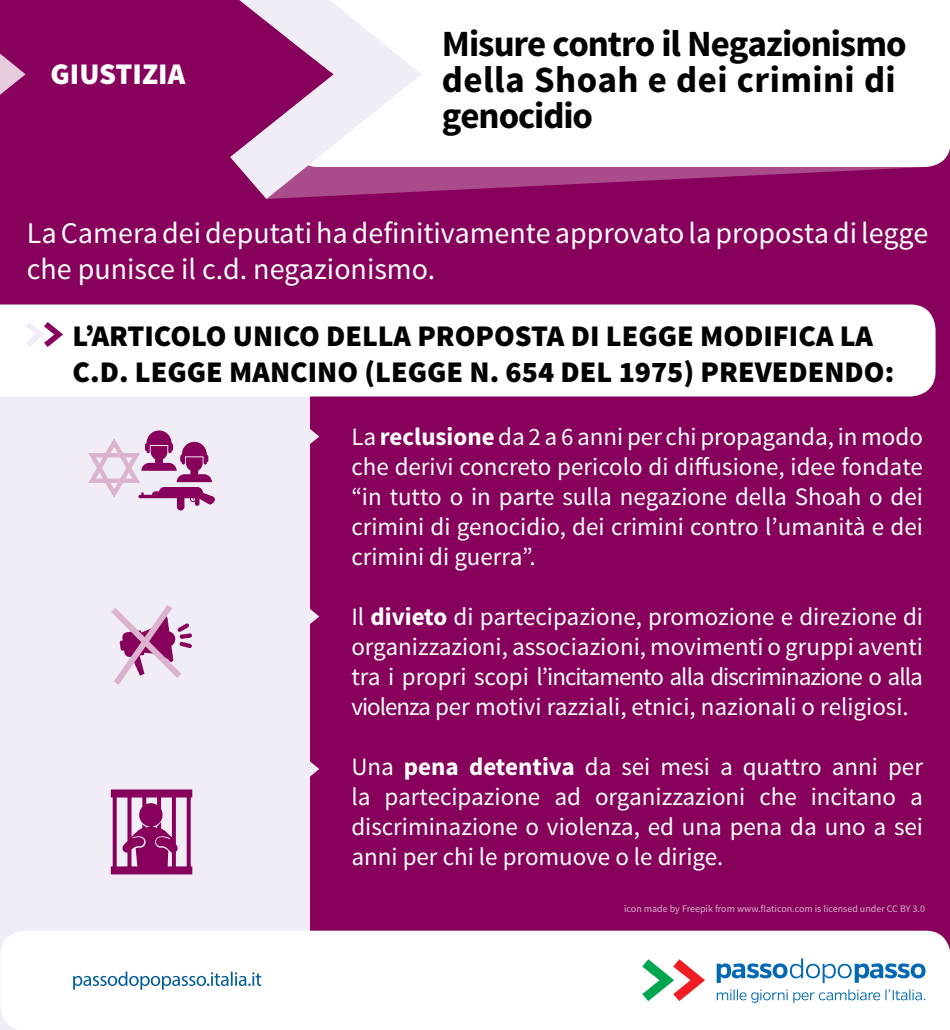
<style>
.page{position:relative;width:950px;height:1030px;background:#fff}
.page>*{position:absolute;margin:0;border:0;box-sizing:border-box;transform-origin:0 0}
.t1{font:700 37px "Source Sans Pro";letter-spacing:-.025em;color:#000}
.t2{font:700 37px "Source Sans Pro";letter-spacing:.01em;color:#000}
.t3{font:900 30px/36px "Source Sans Pro";color:#000}
.t4{font:30px/36px "Source Sans Pro";color:#fff}
.t5{font:900 30px "Source Sans Pro";color:#fff}
.t6{font:25px/30px "Source Sans Pro";color:#fff;text-align:justify}
.t7{font:10px "Source Sans Pro";color:#dbb3ce}
.s1{font-weight:700}
</style>
<div class="page">
<div style="left:0;top:167px;width:950px;height:764px;background:#87005b"></div>
<div style="left:0;top:350px;width:310px;height:680px;background:#f1edf7"></div>
<svg style="left:0;top:304px;width:936px;height:92px"></svg>
<svg style="left:26px;top:322px;width:37px;height:25px"></svg>
<svg style="left:310px;top:759px;width:9px;height:20px"></svg>
<svg style="left:310px;top:606px;width:9px;height:20px"></svg>
<svg style="left:310px;top:426px;width:9px;height:20px"></svg>
<div style="left:0;top:0;width:950px;height:167px;background:#87005b"></div>
<svg style="left:422px;top:167px;width:528px;height:32px;background:#931b6c"></svg>
<div style="left:422px;top:0;width:528px;height:167px;background:#fff"></div>
<div style="left:918px;top:0;width:32px;height:32px;background:#fff"></div>
<svg style="left:0;top:53px;width:26px;height:146px"></svg>
<svg style="left:230px;top:0;width:192px;height:199px"></svg>
<svg style="left:1px;top:931px;width:949px;height:99px"></svg>
<div style="left:916px;top:1006px;width:34px;height:24px;background:#fff"></div>
<svg style="left:73px;top:972px;width:188px;height:18px;background:#c2d7e6"></svg>
<svg style="left:717px;top:958px;width:209px;height:25px"></svg>
<svg style="left:717px;top:989px;width:208px;height:14px"></svg>
<svg style="left:642px;top:959px;width:63px;height:42px"></svg>
<svg style="left:111px;top:790px;width:81px;height:84px"></svg>
<svg style="left:88px;top:430px;width:127px;height:80px"></svg>
<svg style="left:111px;top:605px;width:81px;height:80px"></svg>
<p class="t5" style="left:51px;top:55px;width:136px">GIUSTIZIA</p>
<p class="t1" style="left:442px;top:20px;width:466px">Misure contro il Negazionismo</p>
<p class="t2" style="left:442px;top:56px;width:455px">della Shoah e dei crimini di</p>
<p class="t1" style="left:442px;top:92px;width:153px">genocidio</p>
<p class="t4" style="left:27px;top:215px;width:903px">La Camera dei deputati ha definitivamente approvato la proposta di legge che punisce il c.d. negazionismo.</p>
<p class="t3" style="left:73px;top:319px;width:823px">L’ARTICOLO UNICO DELLA PROPOSTA DI LEGGE MODIFICA LA<br>C.D. LEGGE MANCINO (LEGGE N. 654 DEL 1975) PREVEDENDO:</p>
<p class="t6" style="left:351px;top:422px;width:573px">La <span class="s1">reclusione</span> da 2 a 6 anni per chi propaganda, in modo che derivi concreto pericolo di diffusione, idee fondate “in tutto o in parte sulla negazione della Shoah o dei crimini di genocidio, dei crimini contro l’umanità e dei crimini di guerra”.</p>
<p class="t6" style="left:351px;top:602px;width:573px">Il <span class="s1">divieto</span> di partecipazione, promozione e direzione di organizzazioni, associazioni, movimenti o gruppi aventi tra i propri scopi l’incitamento alla discriminazione o alla violenza per motivi razziali, etnici, nazionali o religiosi.</p>
<p class="t6" style="left:351px;top:752px;width:573px">Una <span class="s1">pena detentiva</span> da sei mesi a quattro anni per la partecipazione ad organizzazioni che incitano a discriminazione o violenza, ed una pena da uno a sei anni per chi le promuove o le dirige.</p>
<p class="t7" style="left:624px;top:902px;width:302px">icon made by Freepik from www.flaticon.com is licensed under CC BY 3.0</p>
</div>
